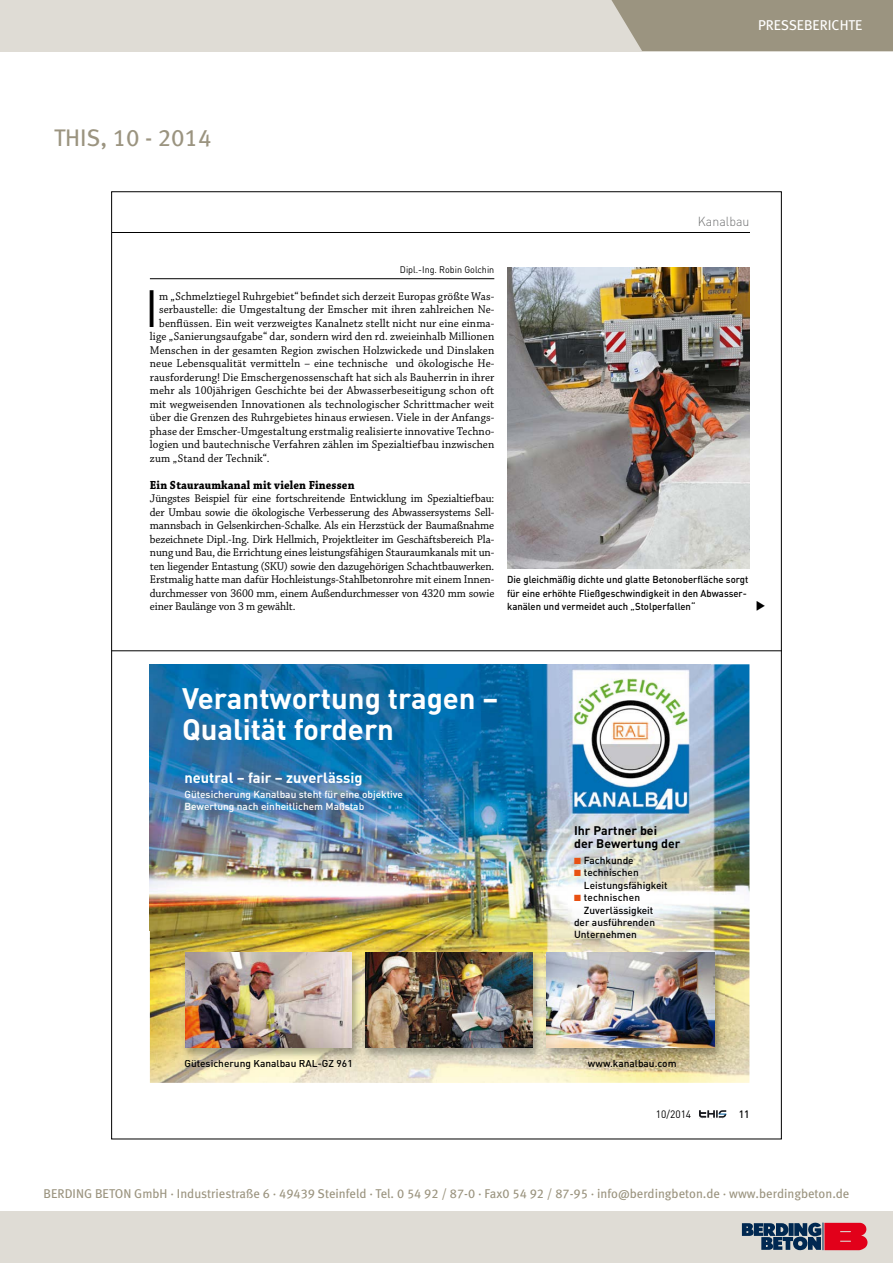
<style>
.page{position:relative;width:893px;height:1263px;background:#fff}
.page>*{position:absolute;margin:0;border:0;box-sizing:border-box;transform-origin:0 0}
.t1{font:51.6px "DIN Pro";color:#000;scale:.95 1}
.t2{font:700 29.25px/30.3px "DINOT";color:#fff}
.t3{font:24px "Meta Book LF";color:#9b9480}
.t4{font:700 14.7px "DINOT";color:#fff}
.t5{font:14.25px "Meta";color:#fff}
.t6{font:300 13.05px "DIN Pro";color:#707172;scale:.95 1}
.t7{font:12.75px "Meta Book LF";color:#9b947f}
.t8{font:700 12.3px "Chaparral Pro";letter-spacing:.01em;color:#000;scale:.91 1}
.t9{font:700 12.3px/13.5px "DINOT";color:#000}
.t10{font:11.85px/13.5px "Chaparral Pro";letter-spacing:.01em;color:#000;text-align:justify;scale:.95 1}
.t11{font:10.65px "DIN Pro";color:#000;scale:.95 1}
.t12{font:500 10.65px "DIN Pro";color:#000;scale:.95 1}
.t13{font:500 10.2px/12.3px "DINOT";color:#000}
.t14{font:500 10.2px/12.1px "DINOT";color:#fff}
.t15{font:500 10.05px/13.5px "DIN Pro";color:#000;scale:.95 1}
.t16{font:9.45px "DIN Pro";color:#000;scale:.95 1}
.s1{color:#e85113}
</style>
<div class="page">
<div style="left:0;top:1212px;width:893px;height:51px;background:#dfdcd5"></div>
<svg style="left:742px;top:1222px;width:125px;height:28px"></svg>
<div style="left:0;top:0;width:893px;height:51px;background:#dfdcd5"></div>
<div style="left:611px;top:0;width:282px;height:51px;background:#9b9480"></div>
<svg style="left:699px;top:1110px;width:27px;height:8px"></svg>
<hr style="left:112px;top:232px;width:637px;height:1px;background:#000">
<hr style="left:150px;top:278px;width:344px;height:1px;background:#000">
<img style="left:150px;top:664px;width:560px;height:304px">
<img style="left:710px;top:664px;width:39px;height:419px">
<img style="left:150px;top:968px;width:39px;height:115px">
<img style="left:350px;top:1060px;width:39px;height:23px">
<img style="left:510px;top:1060px;width:39px;height:23px">
<img style="left:189px;top:1069px;width:161px;height:14px">
<img style="left:389px;top:1060px;width:121px;height:23px">
<img style="left:549px;top:1060px;width:161px;height:23px">
<img style="left:185px;top:1060px;width:166px;height:9px">
<img style="left:588px;top:1060px;width:88px;height:7px">
<img style="left:181px;top:951px;width:544px;height:109px">
<img style="left:547px;top:953px;width:167px;height:94px">
<img style="left:366px;top:953px;width:166px;height:94px">
<img style="left:185px;top:953px;width:166px;height:94px">
<hr style="left:112px;top:650px;width:669px;height:1px;background:#000">
<img style="left:507px;top:267px;width:242px;height:301px">
<p class="t5" style="left:758px;top:17px;width:106px">PRESSEBERICHTE</p>
<h3 class="t3" style="left:54px;top:124px;width:159px">THIS, 10 - 2014</h3>
<p class="t6" style="left:698px;top:212px;width:56px">Kanalbau</p>
<p class="t16" style="left:400px;top:263px;width:101px">Dipl.-Ing. Robin Golchin</p>
<h1 class="t1" style="left:145px;top:273px;width:16px">I</h1>
<p class="t10" style="left:159px;top:290px;width:354px">m „Schmelztiegel Ruhrgebiet“ befindet sich derzeit Europas größte Was-</p>
<p class="t10" style="left:159px;top:303px;width:354px">serbaustelle: die Umgestaltung der Emscher mit ihren zahlreichen Ne-</p>
<p class="t10" style="left:159px;top:317px;width:354px">benflüssen. Ein weit verzweigtes Kanalnetz stellt nicht nur eine einma-</p>
<p class="t10" style="left:150px;top:330px;width:364px">lige „Sanierungsaufgabe“ dar, sondern wird den rd. zweieinhalb Millionen</p>
<p class="t10" style="left:150px;top:344px;width:364px">Menschen in der gesamten Region zwischen Holzwickede und Dinslaken</p>
<p class="t10" style="left:150px;top:357px;width:364px">neue Lebensqualität vermitteln – eine technische und ökologische He-</p>
<p class="t10" style="left:150px;top:371px;width:364px">rausforderung! Die Emschergenossenschaft hat sich als Bauherrin in ihrer</p>
<p class="t10" style="left:150px;top:384px;width:364px">mehr als 100jährigen Geschichte bei der Abwasserbeseitigung schon oft</p>
<p class="t10" style="left:150px;top:398px;width:364px">mit wegweisenden Innovationen als technologischer Schrittmacher weit</p>
<p class="t10" style="left:150px;top:411px;width:364px">über die Grenzen des Ruhrgebietes hinaus erwiesen. Viele in der Anfangs-</p>
<p class="t10" style="left:150px;top:425px;width:364px">phase der Emscher-Umgestaltung erstmalig realisierte innovative Techno-</p>
<p class="t10" style="left:150px;top:438px;width:364px">logien und bautechnische Verfahren zählen im Spezialtiefbau inzwischen</p>
<p class="t10" style="left:150px;top:452px;width:127px">zum „Stand der Technik“.</p>
<p class="t8" style="left:150px;top:478px;width:226px">Ein Stauraumkanal mit vielen Finessen</p>
<p class="t10" style="left:150px;top:492px;width:364px">Jüngstes Beispiel für eine fortschreitende Entwicklung im Spezialtiefbau: der Umbau sowie die ökologische Verbesserung des Abwassersystems Sell&shy;mannsbach in Gelsenkirchen-Schalke. Als ein Herzstück der Baumaßnahme bezeichnete Dipl.-Ing. Dirk Hellmich, Projektleiter im Geschäftsbereich Pla&shy;nung und Bau, die Errichtung eines leistungsfähigen Stauraumkanals mit un&shy;ten liegender Entastung (SKU) sowie den dazugehörigen Schachtbauwerken.<br>Erstmalig hatte man dafür Hochleistungs-Stahlbetonrohre mit einem Innen&shy;durchmesser von 3600 mm, einem Außendurchmesser von 4320 mm sowie einer Baulänge von 3 m gewählt.</p>
<p class="t15" style="left:507px;top:572px;width:255px">Die gleichmäßig dichte und glatte Betonoberfläche sorgt für eine erhöhte Fließgeschwindigkeit in den Abwasser&shy;kanälen und vermeidet auch „Stolperfallen“</p>
<h2 class="t2" style="left:182px;top:682px;width:318px">Verantwortung tragen –<br>Qualität fordern</h2>
<p class="t4" style="left:184px;top:768px;width:180px">neutral – fair – zuverlässig</p>
<p class="t14" style="left:184px;top:788px;width:220px">Gütesicherung Kanalbau steht für eine objektive<br>Bewertung nach einheitlichem Maßstab</p>
<p class="t9" style="left:574px;top:823px;width:108px">Ihr Partner bei<br>der Bewertung der</p>
<p class="t13" style="left:574px;top:854px;width:61px"><span class="s1">■</span> Fachkunde</p>
<p class="t13" style="left:584px;top:866px;width:85px;text-indent:-10px"><span class="s1">■</span> technischen<br>Leistungsfähigkeit</p>
<p class="t13" style="left:574px;top:891px;width:68px"><span class="s1">■</span> technischen</p>
<p class="t13" style="left:584px;top:903px;width:71px">Zuverlässigkeit</p>
<p class="t13" style="left:574px;top:916px;width:83px">der ausführenden</p>
<p class="t13" style="left:574px;top:928px;width:64px">Unternehmen</p>
<p class="t13" style="left:184px;top:1057px;width:170px">Gütesicherung Kanalbau RAL-GZ 961</p>
<p class="t13" style="left:588px;top:1057px;width:90px">www.kanalbau.com</p>
<p class="t11" style="left:656px;top:1106px;width:39px">10/2014</p>
<p class="t12" style="left:739px;top:1106px;width:13px">11</p>
<p class="t7" style="left:44px;top:1186px;width:807px">BERDING BETON GmbH · Industriestraße 6 · 49439 Steinfeld · Tel. 0 54 92 / 87-0 · Fax0 54 92 / 87-95 · info@berdingbeton.de · www.berdingbeton.de</p>
</div>
